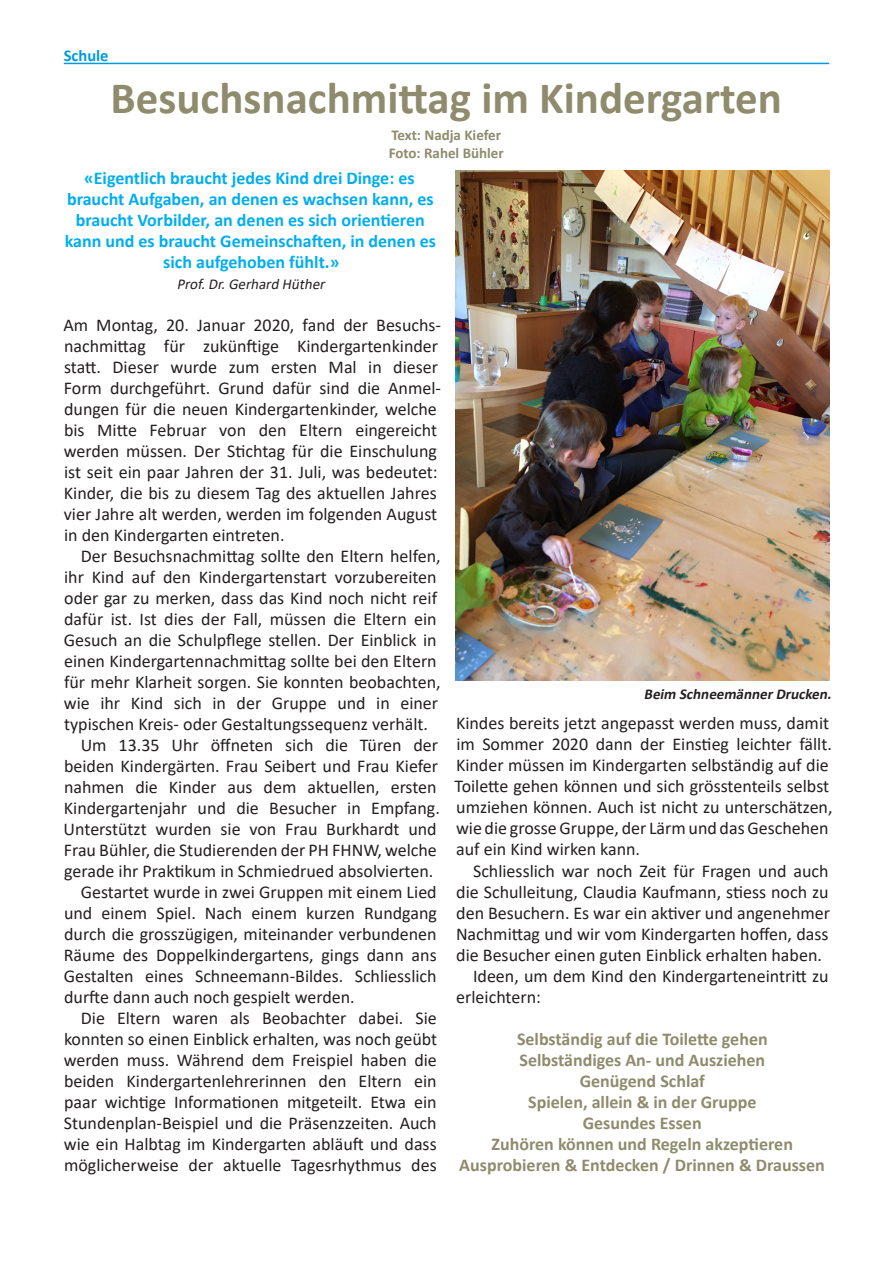
<style>
.page{position:relative;width:893px;height:1263px;background:#fff}
.page>*{position:absolute;margin:0;border:0;box-sizing:border-box;transform-origin:0 0}
.t1{font:700 45px "Calibri";color:#8f8b6d}
.t2{font:18px/21px "Calibri";color:#231f20}
.t3{font:700 18px/21px "Calibri";color:#8f8b6d;text-align:center}
.t4{font:700 18px/21px "Calibri";color:#00aeef;text-align:center}
.t5{font:700 16.5px "Calibri";color:#009bde}
.t6{font:700 15px/18px "Calibri";color:#8f8b6d}
.t7{font:italic 700 15px "Calibri";color:#231f20}
.t8{font:italic 15px "Calibri";color:#231f20}
</style>
<div class="page">
<hr style="left:64px;top:63px;width:765px;height:1px;background:#009bde">
<img style="left:456px;top:170px;width:373px;height:510px">
<p class="t5" style="left:64px;top:44px;width:46px">Schule</p>
<h1 class="t1" style="left:111px;top:66px;width:673px">Besuchsnachmittag im Kindergarten</h1>
<p class="t6" style="left:389px;top:126px;width:117px">Text: Nadja Kiefer<br>Foto: Rahel Bühler</p>
<p class="t4" style="left:65px;top:167px;width:373px">«Eigentlich braucht jedes Kind drei Dinge: es braucht Aufgaben, an denen es wachsen kann, es braucht Vorbilder, an denen es sich orientieren kann und es braucht Gemeinschaften, in denen es sich aufgehoben fühlt.»</p>
<p class="t8" style="left:177px;top:273px;width:153px">Prof.Dr.Gerhard Hüther</p>
<p class="t2" style="left:63px;top:314px;width:379px">Am Montag, 20. Januar 2020, fand der Besuchs&shy;nachmittag für zukünftige Kindergartenkinder statt. Dieser wurde zum ersten Mal in dieser Form durchgeführt. Grund dafür sind die Anmel&shy;dungen für die neuen Kindergartenkinder, welche bis Mitte Februar von den Eltern eingereicht werden müssen. Der Stichtag für die Einschulung ist seit ein paar Jahren der 31. Juli, was bedeutet:<br>Kinder, die bis zu diesem Tag des aktuellen Jahres vier Jahre alt werden, werden im folgenden August in den Kindergarten eintreten.</p>
<p class="t2" style="left:81px;top:545px;width:361px">Der Besuchsnachmittag sollte den Eltern helfen,</p>
<p class="t2" style="left:64px;top:566px;width:374px">ihr Kind auf den Kindergartenstart vorzubereiten</p>
<p class="t2" style="left:64px;top:587px;width:374px">oder gar zu merken, dass das Kind noch nicht reif</p>
<p class="t2" style="left:64px;top:608px;width:374px">dafür ist. Ist dies der Fall, müssen die Eltern ein</p>
<p class="t2" style="left:64px;top:629px;width:374px">Gesuch an die Schulpflege stellen. Der Einblick in</p>
<p class="t2" style="left:64px;top:650px;width:374px">einen Kindergartennachmittag sollte bei den Eltern</p>
<p class="t2" style="left:64px;top:671px;width:378px">für mehr Klarheit sorgen. Sie konnten beobachten,</p>
<p class="t2" style="left:64px;top:692px;width:376px">wie ihr Kind sich in der Gruppe und in einer</p>
<p class="t2" style="left:64px;top:713px;width:366px">typischen Kreis- oder Gestaltungssequenz verhält.</p>
<p class="t2" style="left:81px;top:734px;width:359px">Um 13.35 Uhr öffneten sich die Türen der</p>
<p class="t2" style="left:64px;top:755px;width:376px">beiden Kindergärten. Frau Seibert und Frau Kiefer</p>
<p class="t2" style="left:64px;top:776px;width:374px">nahmen die Kinder aus dem aktuellen, ersten</p>
<p class="t2" style="left:64px;top:797px;width:378px">Kindergartenjahr und die Besucher in Empfang.</p>
<p class="t2" style="left:64px;top:818px;width:375px">Unterstützt wurden sie von Frau Burkhardt und</p>
<p class="t2" style="left:64px;top:839px;width:375px">Frau Bühler, die Studierenden der PH FHNW, welche</p>
<p class="t2" style="left:64px;top:860px;width:371px">gerade ihr Praktikum in Schmiedrued absolvierten.</p>
<p class="t2" style="left:81px;top:881px;width:357px">Gestartet wurde in zwei Gruppen mit einem Lied</p>
<p class="t2" style="left:64px;top:902px;width:374px">und einem Spiel. Nach einem kurzen Rundgang</p>
<p class="t2" style="left:64px;top:923px;width:374px">durch die grosszügigen, miteinander verbundenen</p>
<p class="t2" style="left:64px;top:944px;width:374px">Räume des Doppelkindergartens, gings dann ans</p>
<p class="t2" style="left:64px;top:965px;width:374px">Gestalten eines Schneemann-Bildes. Schliesslich</p>
<p class="t2" style="left:64px;top:986px;width:292px">durfte dann auch noch gespielt werden.</p>
<p class="t2" style="left:81px;top:1007px;width:358px">Die Eltern waren als Beobachter dabei. Sie</p>
<p class="t2" style="left:64px;top:1028px;width:375px">konnten so einen Einblick erhalten, was noch geübt</p>
<p class="t2" style="left:64px;top:1049px;width:374px">werden muss. Während dem Freispiel haben die</p>
<p class="t2" style="left:64px;top:1070px;width:374px">beiden Kindergartenlehrerinnen den Eltern ein</p>
<p class="t2" style="left:64px;top:1091px;width:374px">paar wichtige Informationen mitgeteilt. Etwa ein</p>
<p class="t2" style="left:64px;top:1112px;width:374px">Stundenplan-Beispiel und die Präsenzzeiten. Auch</p>
<p class="t2" style="left:64px;top:1133px;width:374px">wie ein Halbtag im Kindergarten abläuft und dass</p>
<p class="t2" style="left:64px;top:1154px;width:374px">möglicherweise der aktuelle Tagesrhythmus des</p>
<p class="t7" style="left:644px;top:684px;width:192px">Beim SchneemännerDrucken.</p>
<p class="t2" style="left:454px;top:712px;width:380px">Kindes bereits jetzt angepasst werden muss, damit im Sommer 2020 dann der Einstieg leichter fällt.<br>Kinder müssen im Kindergarten selbständig auf die Toilette gehen können und sich grösstenteils selbst umziehen können. Auch ist nicht zu unterschätzen, wie die grosse Gruppe, der Lärm und das Geschehen auf ein Kind wirken kann.</p>
<p class="t2" style="left:473px;top:859px;width:357px">Schliesslich war noch Zeit für Fragen und auch</p>
<p class="t2" style="left:456px;top:880px;width:374px">die Schulleitung, Claudia Kaufmann, stiess noch zu</p>
<p class="t2" style="left:456px;top:901px;width:375px">den Besuchern. Es war ein aktiver und angenehmer</p>
<p class="t2" style="left:456px;top:922px;width:374px">Nachmittag und wir vom Kindergarten hoffen, dass</p>
<p class="t2" style="left:456px;top:943px;width:367px">die Besucher einen guten Einblick erhalten haben.</p>
<p class="t2" style="left:473px;top:964px;width:357px">Ideen, um dem Kind den Kindergarteneintritt zu</p>
<p class="t2" style="left:456px;top:985px;width:86px">erleichtern:</p>
<p class="t3" style="left:459px;top:1028px;width:367px">Selbständig auf die Toilette gehen<br>Selbständiges An- und Ausziehen<br>Genügend Schlaf<br>Spielen, allein &amp; in der Gruppe<br>Gesundes Essen<br>Zuhören können und Regeln akzeptieren<br>Ausprobieren &amp; Entdecken / Drinnen &amp; Draussen</p>
</div>
